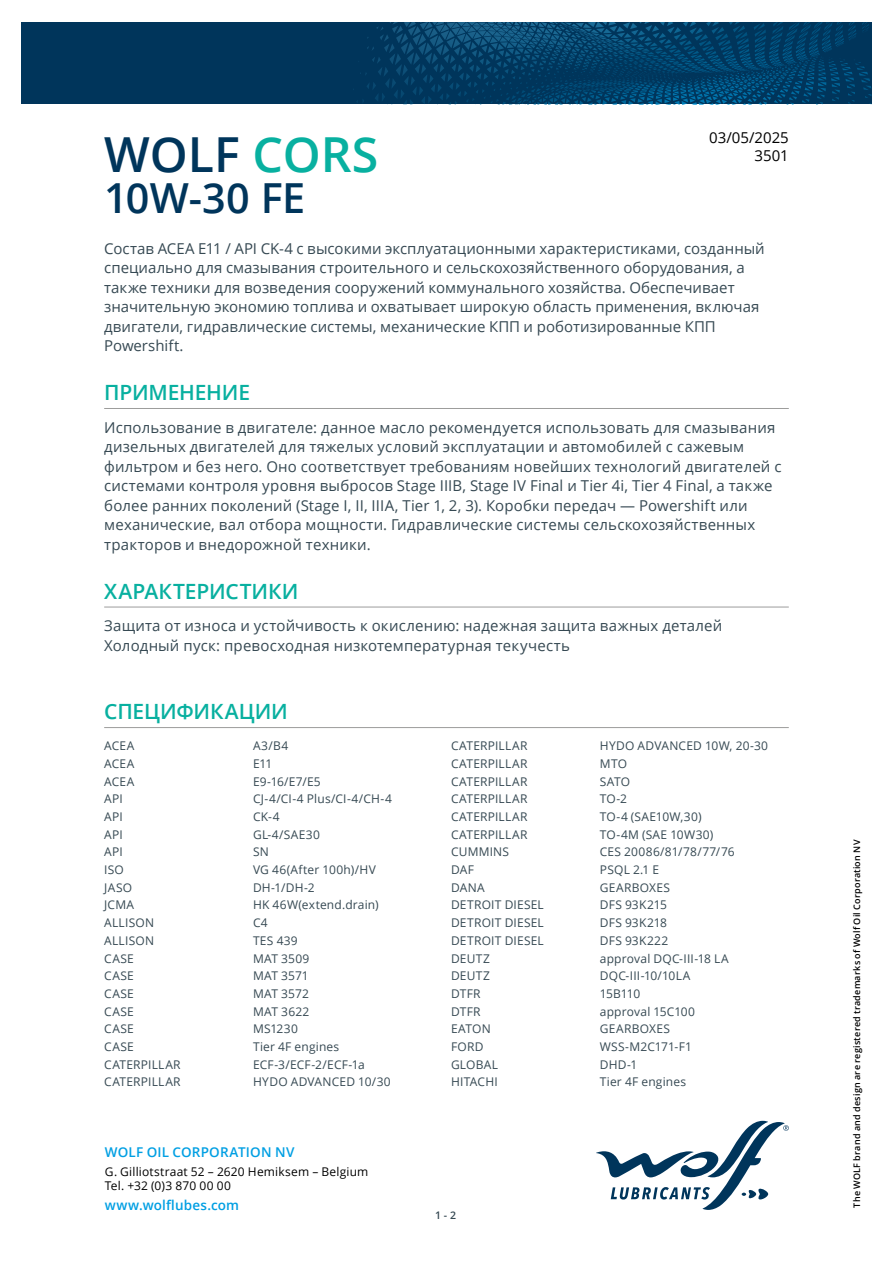
<style>
.page{position:relative;width:893px;height:1263px;background:#fff}
.page>*{position:absolute;margin:0;border:0;box-sizing:border-box;transform-origin:0 0}
.t1{font:600 48.3px "Open Sans";color:#00355b}
.t2{font:600 41.4px "Open Sans";letter-spacing:-.005em;color:#00355b}
.t3{font:600 21px "Open Sans";letter-spacing:-.01em;color:#08b0a0}
.t4{font:15px/19.5px "Open Sans";letter-spacing:.01em;color:#364953}
.t5{font:15px/18px "Open Sans";color:#000;text-align:right}
.t6{font:600 13.5px "Open Sans";letter-spacing:.01em;color:#009fe3}
.t7{font:12px "Open Sans";letter-spacing:.02em;color:#364953}
.t8{font:12px/14.4px "Open Sans";letter-spacing:.015em;color:#000}
.t9{font:12px "Open Sans";color:#364953}
.t10{font:600 10.5px "Open Sans";color:#364953}
.t11{font:600 9px "Open Sans";letter-spacing:.025em;color:#000}
.s1{color:#08b0a0}
</style>
<div class="page">
<svg style="left:596px;top:1121px;width:193px;height:89px"></svg>
<svg style="left:21px;top:22px;width:851px;height:82px;background:#013b62"></svg>
<hr style="left:104px;top:408px;width:685px;height:1px;background:#9d9d9c">
<hr style="left:104px;top:607px;width:685px;height:1px;background:#9d9d9c">
<hr style="left:104px;top:727px;width:685px;height:1px;background:#9d9d9c">
<p class="t5" style="left:709px;top:128px;width:81px">03/05/2025<br>3501</p>
<h1 class="t1" style="left:104px;top:122px;width:276px">WOLF <span class="s1">CORS</span></h1>
<h2 class="t2" style="left:104px;top:169px;width:203px">10W-30 FE</h2>
<p class="t4" style="left:104px;top:238px;width:662px">Состав ACEA E11 / API CK-4 с высокими эксплуатационными характеристиками, созданный специально для смазывания строительного и сельскохозяйственного оборудования, а также техники для возведения сооружений коммунального хозяйства. Обеспечивает значительную экономию топлива и охватывает широкую область применения, включая двигатели, гидравлические системы, механические КПП и роботизированные КПП Powershift.</p>
<h3 class="t3" style="left:104px;top:378px;width:147px">ПРИМЕНЕНИЕ</h3>
<p class="t4" style="left:104px;top:417px;width:679px">Использование в двигателе: данное масло рекомендуется использовать для смазывания дизельных двигателей для тяжелых условий эксплуатации и автомобилей с сажевым фильтром и без него. Оно соответствует требованиям новейших технологий двигателей с системами контроля уровня выбросов Stage IIIB, Stage IV Final и Tier 4i, Tier 4 Final, а также более ранних поколений (Stage I, II, IIIA, Tier 1, 2, 3). Коробки передач — Powershift или механические, вал отбора мощности. Гидравлические системы сельскохозяйственных тракторов и внедорожной техники.</p>
<h3 class="t3" style="left:104px;top:577px;width:196px">ХАРАКТЕРИСТИКИ</h3>
<p class="t4" style="left:104px;top:616px;width:620px">Защита от износа и устойчивость к окислению: надежная защита важных деталей<br>Холодный пуск: превосходная низкотемпературная текучесть</p>
<h3 class="t3" style="left:104px;top:697px;width:185px">СПЕЦИФИКАЦИИ</h3>
<p class="t7" style="left:104px;top:738px;width:32px">ACEA</p>
<p class="t7" style="left:253px;top:738px;width:37px">A3/B4</p>
<p class="t7" style="left:104px;top:755px;width:32px">ACEA</p>
<p class="t7" style="left:253px;top:755px;width:21px">E11</p>
<p class="t7" style="left:104px;top:773px;width:32px">ACEA</p>
<p class="t7" style="left:253px;top:773px;width:69px">E9-16/E7/E5</p>
<p class="t7" style="left:104px;top:791px;width:20px">API</p>
<p class="t7" style="left:253px;top:791px;width:140px">CJ-4/CI-4 Plus/CI-4/CH-4</p>
<p class="t7" style="left:104px;top:808px;width:20px">API</p>
<p class="t7" style="left:253px;top:808px;width:28px">CK-4</p>
<p class="t7" style="left:104px;top:826px;width:20px">API</p>
<p class="t7" style="left:253px;top:826px;width:68px">GL-4/SAE30</p>
<p class="t7" style="left:104px;top:844px;width:20px">API</p>
<p class="t7" style="left:253px;top:844px;width:17px">SN</p>
<p class="t7" style="left:104px;top:861px;width:21px">ISO</p>
<p class="t7" style="left:253px;top:861px;width:124px">VG 46(After 100h)/HV</p>
<p class="t7" style="left:104px;top:879px;width:30px">JASO</p>
<p class="t7" style="left:253px;top:879px;width:63px">DH-1/DH-2</p>
<p class="t7" style="left:104px;top:897px;width:32px">JCMA</p>
<p class="t7" style="left:253px;top:897px;width:127px">HK 46W(extend.drain)</p>
<p class="t7" style="left:104px;top:914px;width:51px">ALLISON</p>
<p class="t7" style="left:253px;top:914px;width:16px">C4</p>
<p class="t7" style="left:104px;top:932px;width:51px">ALLISON</p>
<p class="t7" style="left:253px;top:932px;width:46px">TES 439</p>
<p class="t7" style="left:104px;top:950px;width:31px">CASE</p>
<p class="t7" style="left:253px;top:950px;width:58px">MAT 3509</p>
<p class="t7" style="left:104px;top:968px;width:31px">CASE</p>
<p class="t7" style="left:253px;top:968px;width:57px">MAT 3571</p>
<p class="t7" style="left:104px;top:985px;width:31px">CASE</p>
<p class="t7" style="left:253px;top:985px;width:58px">MAT 3572</p>
<p class="t7" style="left:104px;top:1003px;width:31px">CASE</p>
<p class="t7" style="left:253px;top:1003px;width:58px">MAT 3622</p>
<p class="t7" style="left:104px;top:1021px;width:31px">CASE</p>
<p class="t7" style="left:253px;top:1021px;width:46px">MS1230</p>
<p class="t7" style="left:104px;top:1038px;width:31px">CASE</p>
<p class="t7" style="left:253px;top:1038px;width:88px">Tier 4F engines</p>
<p class="t7" style="left:104px;top:1056px;width:78px">CATERPILLAR</p>
<p class="t7" style="left:253px;top:1056px;width:113px">ECF-3/ECF-2/ECF-1a</p>
<p class="t7" style="left:104px;top:1074px;width:78px">CATERPILLAR</p>
<p class="t7" style="left:253px;top:1074px;width:139px">HYDO ADVANCED 10/30</p>
<p class="t6" style="left:105px;top:1143px;width:191px">WOLF OIL CORPORATION NV</p>
<p class="t8" style="left:105px;top:1163px;width:265px">G. Gilliotstraat 52 – 2620 Hemiksem – Belgium<br>Tel. +32 (0)3 870 00 00</p>
<p class="t6" style="left:105px;top:1196px;width:136px">www.wolflubes.com</p>
<p class="t7" style="left:451px;top:738px;width:78px">CATERPILLAR</p>
<p class="t7" style="left:600px;top:738px;width:170px">HYDO ADVANCED 10W, 20-30</p>
<p class="t7" style="left:451px;top:755px;width:78px">CATERPILLAR</p>
<p class="t7" style="left:600px;top:755px;width:29px">MTO</p>
<p class="t7" style="left:451px;top:773px;width:78px">CATERPILLAR</p>
<p class="t7" style="left:600px;top:773px;width:32px">SATO</p>
<p class="t7" style="left:451px;top:791px;width:78px">CATERPILLAR</p>
<p class="t7" style="left:600px;top:791px;width:29px">TO-2</p>
<p class="t7" style="left:451px;top:808px;width:78px">CATERPILLAR</p>
<p class="t7" style="left:600px;top:808px;width:103px">TO-4 (SAE10W,30)</p>
<p class="t7" style="left:451px;top:826px;width:78px">CATERPILLAR</p>
<p class="t7" style="left:600px;top:826px;width:115px">TO-4M (SAE 10W30)</p>
<p class="t7" style="left:451px;top:844px;width:60px">CUMMINS</p>
<p class="t7" style="left:600px;top:844px;width:136px">CES 20086/81/78/77/76</p>
<p class="t7" style="left:451px;top:861px;width:24px">DAF</p>
<p class="t7" style="left:600px;top:861px;width:61px">PSQL 2.1 E</p>
<p class="t7" style="left:451px;top:879px;width:35px">DANA</p>
<p class="t7" style="left:600px;top:879px;width:72px">GEARBOXES</p>
<p class="t7" style="left:451px;top:897px;width:94px">DETROIT DIESEL</p>
<p class="t7" style="left:600px;top:897px;width:69px">DFS 93K215</p>
<p class="t7" style="left:451px;top:914px;width:94px">DETROIT DIESEL</p>
<p class="t7" style="left:600px;top:914px;width:69px">DFS 93K218</p>
<p class="t7" style="left:451px;top:932px;width:94px">DETROIT DIESEL</p>
<p class="t7" style="left:600px;top:932px;width:70px">DFS 93K222</p>
<p class="t7" style="left:451px;top:950px;width:40px">DEUTZ</p>
<p class="t7" style="left:600px;top:950px;width:130px">approval DQC-III-18 LA</p>
<p class="t7" style="left:451px;top:968px;width:40px">DEUTZ</p>
<p class="t7" style="left:600px;top:968px;width:92px">DQC-III-10/10LA</p>
<p class="t7" style="left:451px;top:985px;width:31px">DTFR</p>
<p class="t7" style="left:600px;top:985px;width:42px">15B110</p>
<p class="t7" style="left:451px;top:1003px;width:31px">DTFR</p>
<p class="t7" style="left:600px;top:1003px;width:97px">approval 15C100</p>
<p class="t7" style="left:451px;top:1021px;width:41px">EATON</p>
<p class="t7" style="left:600px;top:1021px;width:72px">GEARBOXES</p>
<p class="t7" style="left:451px;top:1038px;width:34px">FORD</p>
<p class="t9" style="left:600px;top:1038px;width:94px">WSS-M2C171-F1</p>
<p class="t7" style="left:451px;top:1056px;width:49px">GLOBAL</p>
<p class="t7" style="left:600px;top:1056px;width:39px">DHD-1</p>
<p class="t7" style="left:451px;top:1074px;width:48px">HITACHI</p>
<p class="t7" style="left:600px;top:1074px;width:88px">Tier 4F engines</p>
<p class="t10" style="left:435px;top:1208px;width:22px">1 - 2</p>
<p class="t11" style="left:851px;top:1208px;width:369px;rotate:-90deg">The WOLF brand and design are registered trademarks of Wolf Oil Corporation NV</p>
</div>
